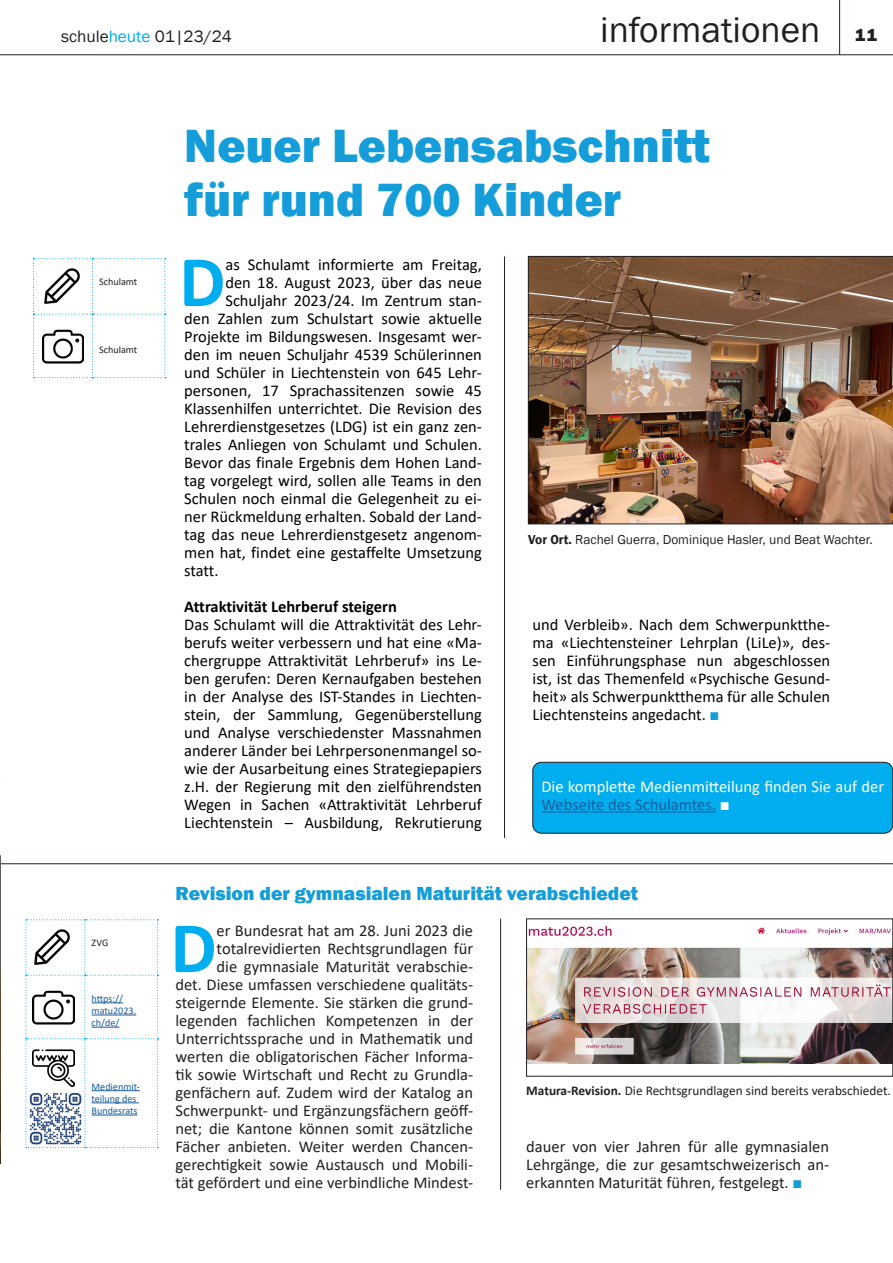
<style>
.page{position:relative;width:893px;height:1263px;background:#fff}
.page>*{position:absolute;margin:0;border:0;box-sizing:border-box;transform-origin:0 0}
.Standardschrift_Text{font:700 73.2px "Calibri";color:#00aeef}
.Unterüberschrift{font:800 48px "Franklin Gothic";color:#149dd9}
.Deckblatt_-_Daten{font:36.75px "Franklin Gothic";color:#231f20}
.Unterüberschrift-2{font:800 19.5px "Franklin Gothic";color:#149dd9}
.Unterüberschrift-3{font:800 18px "Franklin Gothic";color:#231f20}
.Deckblatt_-_Daten-2{font:16.95px "Franklin Gothic";color:#231f20}
.Standardschrift_Text-2{font:16.5px/18px "Calibri";color:#000;text-align:justify}
.Standardschrift_Text-3{font:16.5px/18px "Calibri";color:#231f20;text-align:right}
.Standardschrift_Text-4{font:16.5px/18px "Calibri";color:#fff}
.Standardschrift_Text-5{font:700 16.5px "Calibri";color:#000}
.t1{font:13.35px "Calibri";color:#231f20}
.t2{font:13.35px "Franklin Gothic";color:#231f20}
.t3{font:10.2px/12.1px "Calibri";color:#175d9e}
.t4{font:10.2px "Calibri";color:#231f20}
.s1{color:#00aeef}
.s2{font-weight:600}
.s3{font-family:"Franklin Gothic";color:#149dd9}
.s4{color:#175d9e}
.s5{font-family:"Franklin Gothic"}
.s6{font-weight:700}
</style>
<div class="page">
<hr style="left:504px;top:256px;width:1px;height:582px;background:#231f20">
<img style="left:528px;top:256px;width:365px;height:268px">
<svg style="left:33px;top:258px;width:133px;height:120px"></svg>
<img style="left:43px;top:267px;width:37px;height:37px">
<img style="left:42px;top:329px;width:42px;height:35px">
<hr style="left:839px;top:0;width:1px;height:55px;background:#231f20">
<div style="left:0;top:31px;width:893px;height:30px;background:#fefefe"></div>
<hr style="left:0;top:55px;width:893px;height:1px;background:#231f20">
<hr style="left:500px;top:919px;width:1px;height:271px;background:#231f20">
<img style="left:528px;top:925px;width:363px;height:139px">
<svg style="left:26px;top:919px;width:132px;height:229px"></svg>
<hr style="left:92px;top:1090px;width:48px;height:1px;background:#175d9e">
<hr style="left:92px;top:1102px;width:47px;height:1px;background:#175d9e">
<hr style="left:92px;top:1115px;width:46px;height:1px;background:#175d9e">
<img style="left:29px;top:1092px;width:53px;height:53px">
<img style="left:34px;top:928px;width:36px;height:37px">
<img style="left:33px;top:990px;width:41px;height:35px">
<img style="left:33px;top:1047px;width:41px;height:42px">
<hr style="left:0;top:863px;width:893px;height:1px;background:#231f20">
<div style="left:533px;top:762px;width:360px;height:71px;background:#00aeef;border-radius:9px"></div>
<hr style="left:541px;top:811px;width:175px;height:1px;background:#175d9e">
<div style="left:533px;top:762px;width:360px;height:71px;border:1px solid #231f20;border-radius:9px"></div>
<svg style="left:0;top:856px;width:1px;height:308px"></svg>
<p class="Deckblatt_-_Daten-2" style="left:61px;top:26px;width:172px">schule<span class="s1">heute</span> 01|23/24</p>
<p class="Deckblatt_-_Daten" style="left:600px;top:7px;width:222px">informationen</p>
<p class="Unterüberschrift" style="left:184px;top:115px;width:527px">Neuer Lebensabschnitt</p>
<p class="Unterüberschrift" style="left:184px;top:169px;width:438px">für rund 700 Kinder</p>
<p class="Unterüberschrift-3" style="left:855px;top:24px;width:24px">11</p>
<p class="t4" style="left:99px;top:275px;width:40px">Schulamt</p>
<p class="t4" style="left:99px;top:342px;width:40px">Schulamt</p>
<p class="t4" style="left:92px;top:936px;width:18px">ZVG</p>
<p class="t3" style="left:92px;top:992px;width:46px">https:// matu2023. ch/de/</p>
<p class="t3" style="left:92px;top:1080px;width:50px">Medienmit&shy;teilung des<br>Bundesrats</p>
<p class="Standardschrift_Text" style="left:179px;top:230px;width:48px">D</p>
<p class="Standardschrift_Text-2" style="left:225px;top:255px;width:258px">as Schulamt informierte am Freitag,</p>
<p class="Standardschrift_Text-2" style="left:225px;top:273px;width:258px">den 18. August 2023, über das neue</p>
<p class="Standardschrift_Text-2" style="left:225px;top:291px;width:258px">Schuljahr 2023/24. Im Zentrum stan-</p>
<p class="Standardschrift_Text-2" style="left:184px;top:309px;width:299px">den Zahlen zum Schulstart sowie aktuelle</p>
<p class="Standardschrift_Text-2" style="left:184px;top:327px;width:299px">Projekte im Bildungswesen. Insgesamt wer-</p>
<p class="Standardschrift_Text-2" style="left:184px;top:345px;width:299px">den im neuen Schuljahr 4539 Schülerinnen</p>
<p class="Standardschrift_Text-2" style="left:184px;top:363px;width:299px">und Schüler in Liechtenstein von 645 Lehr-</p>
<p class="Standardschrift_Text-2" style="left:184px;top:381px;width:299px">personen, 17 Sprachassitenzen sowie 45</p>
<p class="Standardschrift_Text-2" style="left:184px;top:399px;width:299px">Klassenhilfen unterrichtet. Die Revision des</p>
<p class="Standardschrift_Text-2" style="left:184px;top:417px;width:299px">Lehrerdienstgesetzes (LDG) ist ein ganz zen-</p>
<p class="Standardschrift_Text-2" style="left:184px;top:435px;width:299px">trales Anliegen von Schulamt und Schulen.</p>
<p class="Standardschrift_Text-2" style="left:184px;top:453px;width:299px">Bevor das finale Ergebnis dem Hohen Land-</p>
<p class="Standardschrift_Text-2" style="left:184px;top:471px;width:299px">tag vorgelegt wird, sollen alle Teams in den</p>
<p class="Standardschrift_Text-2" style="left:184px;top:489px;width:299px">Schulen noch einmal die Gelegenheit zu ei-</p>
<p class="Standardschrift_Text-2" style="left:184px;top:507px;width:299px">ner Rückmeldung erhalten. Sobald der Land-</p>
<p class="Standardschrift_Text-2" style="left:184px;top:525px;width:299px">tag das neue Lehrerdienstgesetz angenom-</p>
<p class="Standardschrift_Text-2" style="left:184px;top:543px;width:299px">men hat, findet eine gestaffelte Umsetzung</p>
<p class="Standardschrift_Text-2" style="left:184px;top:561px;width:36px">statt.</p>
<p class="Standardschrift_Text-5" style="left:184px;top:595px;width:214px">Attraktivität Lehrberuf steigern</p>
<p class="Standardschrift_Text-2" style="left:184px;top:615px;width:299px">Das Schulamt will die Attraktivität des Lehr&shy;berufs weiter verbessern und hat eine «Ma&shy;chergruppe Attraktivität Lehrberuf» ins Le&shy;ben gerufen: Deren Kernaufgaben bestehen in der Analyse des IST-Standes in Liechten&shy;stein, der Sammlung, Gegenüberstellung und Analyse verschiedenster Massnahmen anderer Länder bei Lehrpersonenmangel so&shy;wie der Ausarbeitung eines Strategiepapiers z.H. der Regierung mit den zielführendsten Wegen in Sachen «Attraktivität Lehrberuf Liechtenstein – Ausbildung, Rekrutierung</p>
<p class="t2" style="left:528px;top:531px;width:346px"><span class="s2">Vor Ort.</span> Rachel Guerra, Dominique Hasler, und Beat Wachter.</p>
<p class="Standardschrift_Text-2" style="left:533px;top:615px;width:299px">und Verbleib». Nach dem Schwerpunktthe&shy;ma «Liechtensteiner Lehrplan (LiLe)», des&shy;sen Einführungsphase nun abgeschlossen ist, ist das Themenfeld «Psychische Gesund&shy;heit» als Schwerpunktthema für alle Schulen Liechtensteins angedacht. <span class="s3">■</span></p>
<p class="Standardschrift_Text-4" style="left:541px;top:777px;width:344px">Die komplette Medienmitteilung finden Sie auf der<br><span class="s4">Webseite des Schulamtes.</span> <span class="s5">■</span></p>
<p class="Unterüberschrift-2" style="left:176px;top:881px;width:464px">Revision der gymnasialen Maturität verabschiedet</p>
<p class="Standardschrift_Text" style="left:170px;top:896px;width:48px">D</p>
<p class="Standardschrift_Text-3" style="left:176px;top:921px;width:299px">er Bundesrat hat am 28. Juni 2023 die totalrevidierten Rechtsgrundlagen für<br>die gymnasiale Maturität verabschie-<br>det. Diese umfassen verschiedene qualitäts&shy;steigernde Elemente. Sie stärken die grund&shy;legenden fachlichen Kompetenzen in der Unterrichtssprache und in Mathematik und werten die obligatorischen Fächer Informa&shy;tik sowie Wirtschaft und Recht zu Grundla&shy;genfächern auf. Zudem wird der Katalog an Schwerpunkt- und Ergänzungsfächern geöff&shy;net; die Kantone können somit zusätzliche Fächer anbieten. Weiter werden Chancen&shy;gerechtigkeit sowie Austausch und Mobili&shy;tät gefördert und eine verbindliche Mindest-</p>
<p class="t1" style="left:526px;top:1081px;width:366px"><span class="s6">Matura-Revision.</span> Die Rechtsgrundlagen sind bereits verabschiedet.</p>
<p class="Standardschrift_Text-3" style="left:526px;top:1137px;width:304px;text-align:justify">dauer von vier Jahren für alle gymnasialen Lehrgänge, die zur gesamtschweizerisch an&shy;erkannten Maturität führen, festgelegt. <span class="s3">■</span></p>
</div>
